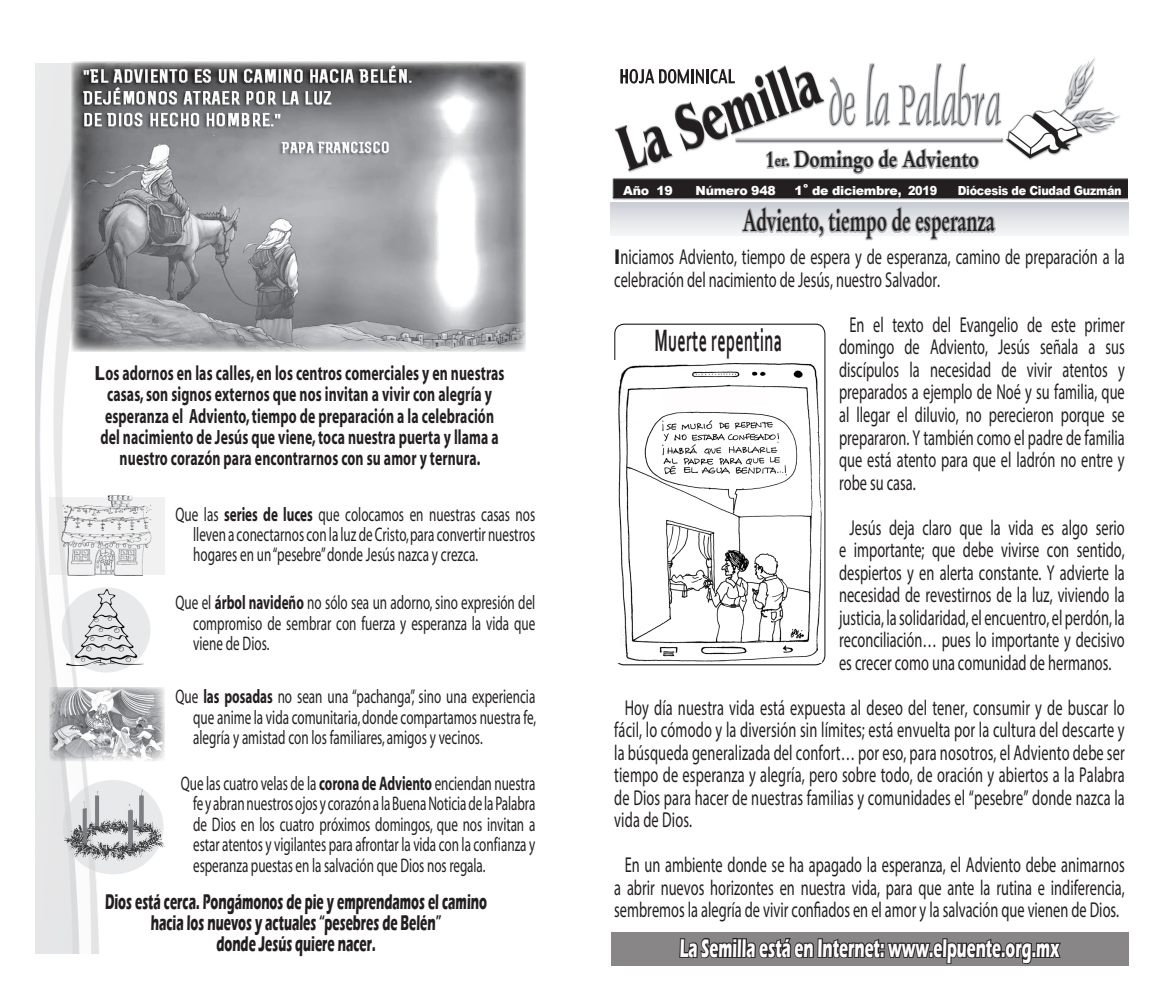
<style>
.page{position:relative;width:1170px;height:993px;background:#fff}
.page>*{position:absolute;margin:0;border:0;box-sizing:border-box;transform-origin:0 0}
.t1{font:700 32.38px "Corbel";letter-spacing:.025em;color:#231f20;scale:.5 1}
._1_TEXTO_PUENTE{font:700 30px "Original Garamond BT";color:#231f20;scale:.62 1}
._1_TEXTO_PUENTE-2{font:700 26.25px "Eras ITC";color:#fff;scale:.57 1}
._1_TEXTO_PUENTE-3{font:700 22.5px "Original Garamond BT";color:#231f20;scale:.83 1}
.Referencia{font:700 21.88px "Eras ITC";color:#231f20;scale:.56 1}
.Referencia-2{font:21.5px/22.5px "Myriad Pro";color:#231f20;text-align:justify;scale:.67 1}
.t2{font:700 20.62px/21.2px "Myriad";letter-spacing:.01em;color:#231f20;text-align:center}
.t3{font:19.75px/20.4px "Myriad";color:#231f20;text-align:justify;scale:.67 1}
.t4{font:900 12.5px "Arial";letter-spacing:-.025em;color:#fff}
.t5{font:900 12.5px "Arial";letter-spacing:-.025em;color:#fff;scale:.9 1}
.s1{font-weight:700}
.s2{font-size:15.62px}
.s3{font-size:15px}
</style>
<div class="page">
<img style="left:35px;top:63px;width:130px;height:890px">
<svg style="left:610px;top:202px;width:518px;height:33px"></svg>
<img style="left:612px;top:57px;width:515px;height:143px">
<svg style="left:620px;top:69px;width:114px;height:14px"></svg>
<div style="left:610px;top:931px;width:518px;height:34px;background:#888687"></div>
<svg style="left:678px;top:931px;width:384px;height:35px"></svg>
<img style="left:618px;top:365px;width:202px;height:296px">
<svg style="left:649px;top:90px;width:348px;height:522px"></svg>
<svg style="left:95px;top:364px;width:70px;height:106px"></svg>
<img style="left:57px;top:489px;width:99px;height:89px">
<svg style="left:49px;top:497px;width:115px;height:77px;fill:#f0f0f1"></svg>
<svg style="left:63px;top:779px;width:100px;height:95px"></svg>
<img style="left:50px;top:687px;width:115px;height:73px">
<div style="left:62px;top:587px;width:88px;height:85px;background:#e8e9ea;border-radius:50%"></div>
<img style="left:67px;top:589px;width:76px;height:76px">
<img style="left:61px;top:781px;width:104px;height:86px">
<img style="left:72px;top:61px;width:453px;height:291px">
<p class="t2" style="left:95px;top:363px;width:411px">Los adornos en las calles, en los centros comerciales y en nuestras casas, son signos externos que nos invitan a vivir con alegría y esperanza el Adviento, tiempo de preparación a la celebración del nacimiento de Jesús que viene, toca nuestra puerta y llama a nuestro corazón para encontrarnos con su amor y ternura.</p>
<p class="t3" style="left:193px;top:504px;width:512px;text-indent:-18px">Que las <span class="s1">series de luces</span> que colocamos en nuestras casas nos lleven a conectarnos con la luz de Cristo, para convertir nuestros hogares en un “pesebre” donde Jesús nazca y crezca.</p>
<p class="t3" style="left:193px;top:593px;width:512px;text-indent:-18px">Que el <span class="s1">árbol navideño</span> no sólo sea un adorno, sino expresión del compromiso de sembrar con fuerza y esperanza la vida que viene de Dios.</p>
<p class="t3" style="left:193px;top:687px;width:513px;text-indent:-18px">Que <span class="s1">las posadas</span> no sean una “pachanga”, sino una experiencia que anime la vida comunitaria, donde compartamos nuestra fe, alegría y amistad con los familiares, amigos y vecinos.</p>
<p class="t3" style="left:193px;top:773px;width:512px;text-indent:-12px">Que las cuatro velas de la <span class="s1">corona de Adviento</span> enciendan nuestra fe y abran nuestros ojos y corazón a la Buena Noticia de la Palabra de Dios en los cuatro próximos domingos, que nos invitan a estar atentos y vigilantes para afrontar la vida con la confianza y esperanza puestas en la salvación que Dios nos regala.</p>
<p class="Referencia" style="left:105px;top:888px;width:683px">Dios está cerca. Pongámonos de pie y emprendamos el camino</p>
<p class="Referencia" style="left:151px;top:909px;width:520px">hacia los nuevos y actuales “pesebres de Belén”</p>
<p class="Referencia" style="left:216px;top:931px;width:286px">donde Jesús quiere nacer.</p>
<p class="_1_TEXTO_PUENTE-3" style="left:765px;top:146px;width:258px">1<span class="s2">er.</span> Domingo de Adviento</p>
<p class="t4" style="left:623px;top:181px;width:51px">Año 19</p>
<p class="t4" style="left:695px;top:181px;width:82px">Número 948</p>
<p class="t4" style="left:794px;top:181px;width:144px">1<span class="s3">°</span> de diciembre, 2019</p>
<p class="t5" style="left:957px;top:181px;width:184px">Diócesis de Ciudad Guzmán</p>
<p class="_1_TEXTO_PUENTE" style="left:742px;top:202px;width:408px">Adviento, tiempo de esperanza</p>
<p class="Referencia-2" style="left:614px;top:245px;width:763px"><span class="s1">I</span>niciamos Adviento, tiempo de espera y de esperanza, camino de preparación a la celebración del nacimiento de Jesús, nuestro Salvador.</p>
<p class="Referencia-2" style="left:839px;top:313px;width:428px;text-indent:10px">En el texto del Evangelio de este primer domingo de Adviento, Jesús señala a sus discípulos la necesidad de vivir atentos y preparados a ejemplo de Noé y su familia, que al llegar el diluvio, no perecieron porque se prepararon. Y también como el padre de familia que está atento para que el ladrón no entre y robe su casa.</p>
<p class="Referencia-2" style="left:839px;top:515px;width:428px;text-indent:10px">Jesús deja claro que la vida es algo serio e importante; que debe vivirse con sentido, despiertos y en alerta constante. Y advierte la necesidad de revestirnos de la luz, viviendo la justicia, la solidaridad, el encuentro, el perdón, la reconciliación… pues lo importante y decisivo es crecer como una comunidad de hermanos.</p>
<p class="Referencia-2" style="left:614px;top:695px;width:763px;text-indent:10px">Hoy día nuestra vida está expuesta al deseo del tener, consumir y de buscar lo fácil, lo cómodo y la diversión sin límites; está envuelta por la cultura del descarte y la búsqueda generalizada del confort… por eso, para nosotros, el Adviento debe ser tiempo de esperanza y alegría, pero sobre todo, de oración y abiertos a la Palabra de Dios para hacer de nuestras familias y comunidades el “pesebre” donde nazca la vida de Dios.</p>
<p class="Referencia-2" style="left:614px;top:853px;width:763px;text-align:center">En un ambiente donde se ha apagado la esperanza, el Adviento debe animarnos a abrir nuevos horizontes en nuestra vida, para que ante la rutina e indiferencia, sembremos la alegría de vivir confiados en el amor y la salvación que vienen de Dios.</p>
<p class="t1" style="left:654px;top:320px;width:257px">Muerte repentina</p>
<p class="_1_TEXTO_PUENTE-2" style="left:679px;top:932px;width:668px">La Semilla está en Internet: www.elpuente.org.mx</p>
</div>
